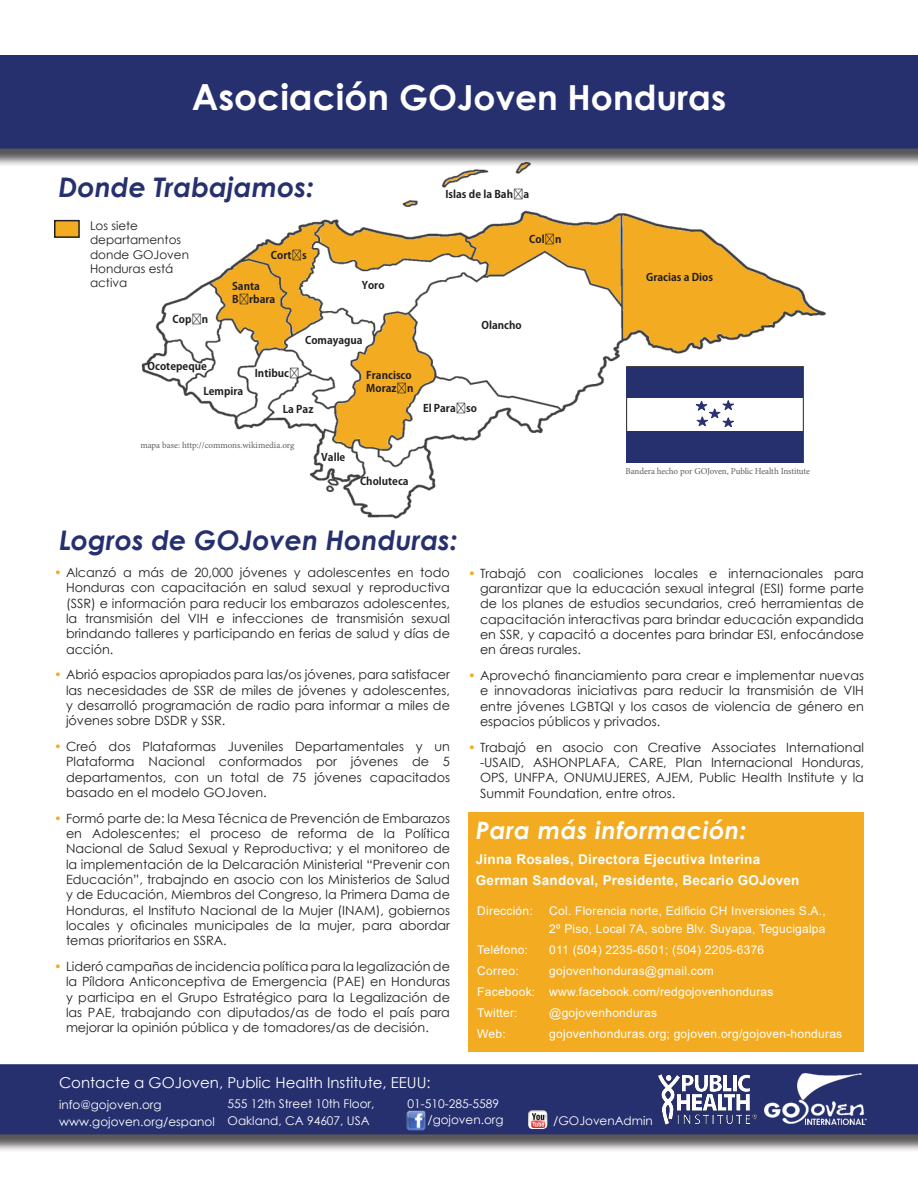
<style>
.page{position:relative;width:918px;height:1188px;background:#fff}
.page>*{position:absolute;margin:0;border:0;box-sizing:border-box;transform-origin:0 0}
.Header_Inverted{font:700 34.5px "Century Gothic";color:#fff}
.Section_headers{font:italic 700 27px "Century Gothic";color:#26306f}
.Body_Text{font:italic 700 27px "Century Gothic";color:#26306f}
.Contact_box{font:italic 700 24px "Century Gothic";letter-spacing:.02em;color:#fff}
.Body_Text-2{font:15px "Century Gothic";color:#fff}
.Contact_box-2{font:700 13.5px "Arial";letter-spacing:.02em;color:#fff}
.t1{font:12.75px/15.3px "Century Gothic";color:#231f20;text-align:justify}
.Contact_box-3{font:12px/18px "Arial";letter-spacing:.02em;color:#fff}
.Body_Text-3{font:12px "Century Gothic";color:#fff}
.Body_Text-4{font:12px/14.4px "Century Gothic";color:#231f20}
.map_labels{font:700 10.5px/12.6px "Adobe Gothic Std";color:#231f20}
.t2{font:9px "Minion Pro";letter-spacing:-.01em;color:#5d6062}
.s1{font-size:36px}
.s2{color:#f3ab21}
</style>
<div class="page">
<img style="left:141px;top:167px;width:685px;height:352px">
<div style="left:0;top:1066px;width:918px;height:87px;background:#231f20;opacity:.75"></div>
<div style="left:0;top:1064px;width:918px;height:70px;background:#26306f"></div>
<div style="left:55px;top:221px;width:24px;height:16px;background:#f3ab21"></div>
<div style="left:54px;top:220px;width:26px;height:18px;border:2px solid #231f20"></div>
<div style="left:0;top:57px;width:918px;height:110px;background:#231f20;opacity:.75"></div>
<div style="left:0;top:55px;width:918px;height:94px;background:#26306f"></div>
<div style="left:627px;top:367px;width:176px;height:95px;background:#fff"></div>
<div style="left:626px;top:366px;width:178px;height:97px;border:1px solid #231f20"></div>
<div style="left:627px;top:367px;width:176px;height:31px;background:#26306f"></div>
<div style="left:627px;top:431px;width:176px;height:31px;background:#26306f"></div>
<svg style="left:695px;top:400px;width:39px;height:27px"></svg>
<img style="left:658px;top:1075px;width:99px;height:50px">
<img style="left:406px;top:1111px;width:19px;height:19px">
<img style="left:528px;top:1110px;width:19px;height:19px">
<div style="left:468px;top:812px;width:396px;height:240px;background:#f3ab21"></div>
<img style="left:765px;top:1073px;width:102px;height:51px">
<p class="Header_Inverted" style="left:192px;top:71px;width:536px"><span class="s1">Asociación</span> GOJoven Honduras</p>
<p class="Body_Text" style="left:58px;top:166px;width:257px">Donde Trabajamos:</p>
<p class="Body_Text-4" style="left:90px;top:218px;width:101px">Los siete departamentos donde GOJoven<br>Honduras está activa</p>
<p class="map_labels" style="left:172px;top:314px;width:37px">Copá n</p>
<p class="map_labels" style="left:271px;top:249px;width:37px">Cortés</p>
<p class="map_labels" style="left:232px;top:280px;width:45px">Santa<br>Bá rbara</p>
<p class="map_labels" style="left:362px;top:279px;width:24px">Yoro</p>
<p class="map_labels" style="left:148px;top:360px;width:61px">Ocotepeque</p>
<p class="map_labels" style="left:203px;top:385px;width:41px">Lempira</p>
<p class="map_labels" style="left:305px;top:334px;width:59px">Comayagua</p>
<p class="map_labels" style="left:255px;top:368px;width:44px">Intibucá</p>
<p class="map_labels" style="left:283px;top:403px;width:32px">La Paz</p>
<p class="map_labels" style="left:366px;top:369px;width:49px">Francisco<br>Morazá n</p>
<p class="map_labels" style="left:446px;top:188px;width:85px">Islas de la Bahía</p>
<p class="map_labels" style="left:529px;top:233px;width:34px">Colón</p>
<p class="map_labels" style="left:482px;top:319px;width:42px">Olancho</p>
<p class="map_labels" style="left:423px;top:402px;width:56px">El Paraíso</p>
<p class="t2" style="left:140px;top:439px;width:155px">mapa base: http://commons.wikimedia.org</p>
<p class="map_labels" style="left:321px;top:451px;width:26px">Valle</p>
<p class="map_labels" style="left:360px;top:476px;width:50px">Choluteca</p>
<p class="Section_headers" style="left:59px;top:519px;width:400px">Logros de GOJoven Honduras:</p>
<p class="map_labels" style="left:646px;top:271px;width:68px">Gracias a Dios</p>
<p class="t2" style="left:626px;top:465px;width:186px">Bandera hecho por GOJoven, Public Health Institute</p>
<p class="t1" style="left:66px;top:565px;width:386px;text-indent:-12px"><span class="s2">•</span> Alcanzó a más de 20,000 jóvenes y adolescentes en todo Honduras con capacitación en salud sexual y reproductiva (SSR) e información para reducir los embarazos adolescentes, la transmisión del VIH e infecciones de transmisión sexual brindando talleres y participando en ferias de salud y días de acción.</p>
<p class="t1" style="left:66px;top:667px;width:385px;text-indent:-12px"><span class="s2">•</span> Abrió espacios apropiados para las/os jóvenes, para satisfacer las necesidades de SSR de miles de jóvenes y adolescentes, y desarrolló programación de radio para informar a miles de jóvenes sobre DSDR y SSR.</p>
<p class="t1" style="left:66px;top:739px;width:386px;text-indent:-12px"><span class="s2">•</span> Creó dos Plataformas Juveniles Departamentales y un Plataforma Nacional conformados por jóvenes de 5 departamentos, con un total de 75 jóvenes capacitados basado en el modelo GOJoven.</p>
<p class="t1" style="left:66px;top:810px;width:386px;text-indent:-12px"><span class="s2">•</span> Formó parte de: la Mesa Técnica de Prevención de Embarazos en Adolescentes; el proceso de reforma de la Política Nacional de Salud Sexual y Reproductiva; y el monitoreo de la implementación de la Delcaración Ministerial “Prevenir con Educación”, trabajndo en asocio con los Ministerios de Salud y de Educación, Miembros del Congreso, la Primera Dama de Honduras, el Instituto Nacional de la Mujer (INAM), gobiernos locales y oficinales municipales de la mujer, para abordar temas prioritarios en SSRA.</p>
<p class="t1" style="left:66px;top:959px;width:386px;text-indent:-12px"><span class="s2">•</span> Lideró campañas de incidencia política para la legalización de la Píldora Anticonceptiva de Emergencia (PAE) en Honduras y participa en el Grupo Estratégico para la Legalización de las PAE, trabajando con diputados/as de todo el país para mejorar la opinión pública y de tomadores/as de decisión.</p>
<p class="t1" style="left:480px;top:565px;width:386px;text-indent:-12px"><span class="s2">•</span> Trabajó con coaliciones locales e internacionales para garantizar que la educación sexual integral (ESI) forme parte de los planes de estudios secundarios, creó herramientas de capacitación interactivas para brindar educación expandida en SSR, y capacitó a docentes para brindar ESI, enfocándose en áreas rurales.</p>
<p class="t1" style="left:480px;top:668px;width:386px;text-indent:-12px"><span class="s2">•</span> Aprovechó financiamiento para crear e implementar nuevas e innovadoras iniciativas para reducir la transmisión de VIH entre jóvenes LGBTQI y los casos de violencia de género en espacios públicos y privados.</p>
<p class="t1" style="left:480px;top:739px;width:386px;text-indent:-12px"><span class="s2">•</span> Trabajó en asocio con Creative Associates International -USAID, ASHONPLAFA, CARE, Plan Internacional Honduras, OPS, UNFPA, ONUMUJERES, AJEM, Public Health Institute y la Summit Foundation, entre otros.</p>
<p class="Contact_box" style="left:476px;top:812px;width:272px">Para más información:</p>
<p class="Contact_box-2" style="left:476px;top:850px;width:286px">Jinna Rosales, Directora Ejecutiva Interina</p>
<p class="Contact_box-2" style="left:476px;top:871px;width:325px">German Sandoval, Presidente, Becario GOJoven</p>
<p class="Contact_box-3" style="left:477px;top:902px;width:57px">Dirección:</p>
<p class="Contact_box-3" style="left:549px;top:902px;width:278px">Col. Florencia norte, Edificio CH Inversiones S.A.,<br>2º Piso, Local 7A, sobre Blv. Suyapa, Tegucigalpa</p>
<p class="Contact_box-3" style="left:477px;top:941px;width:52px">Teléfono:</p>
<p class="Contact_box-3" style="left:549px;top:941px;width:216px">011 (504) 2235-6501; (504) 2205-6376</p>
<p class="Contact_box-3" style="left:477px;top:962px;width:43px">Correo:</p>
<p class="Contact_box-3" style="left:549px;top:962px;width:166px">gojovenhonduras@gmail.com</p>
<p class="Contact_box-3" style="left:477px;top:983px;width:298px">Facebook: www.facebook.com/redgojovenhonduras</p>
<p class="Contact_box-3" style="left:477px;top:1004px;width:42px">Twitter:</p>
<p class="Contact_box-3" style="left:549px;top:1004px;width:109px">@gojovenhonduras</p>
<p class="Contact_box-3" style="left:477px;top:1025px;width:30px">Web:</p>
<p class="Contact_box-3" style="left:549px;top:1025px;width:295px">gojovenhonduras.org; gojoven.org/gojoven-honduras</p>
<p class="Body_Text-2" style="left:59px;top:1072px;width:373px">Contacte a GOJoven, Public Health Institute, EEUU:</p>
<p class="Body_Text-3" style="left:59px;top:1096px;width:104px">info@gojoven.org</p>
<p class="Body_Text-3" style="left:59px;top:1113px;width:157px">www.gojoven.org/espanol</p>
<p class="Body_Text-3" style="left:408px;top:1095px;width:93px">01-510-285-5589</p>
<p class="Body_Text-3" style="left:427px;top:1111px;width:78px">/gojoven.org</p>
<p class="Body_Text-3" style="left:553px;top:1113px;width:101px">/GOJovenAdmin</p>
<p class="Body_Text-3" style="left:228px;top:1096px;width:148px">555 12th Street 10th Floor,</p>
<p class="Body_Text-3" style="left:228px;top:1112px;width:143px">Oakland, CA 94607, USA</p>
</div>
